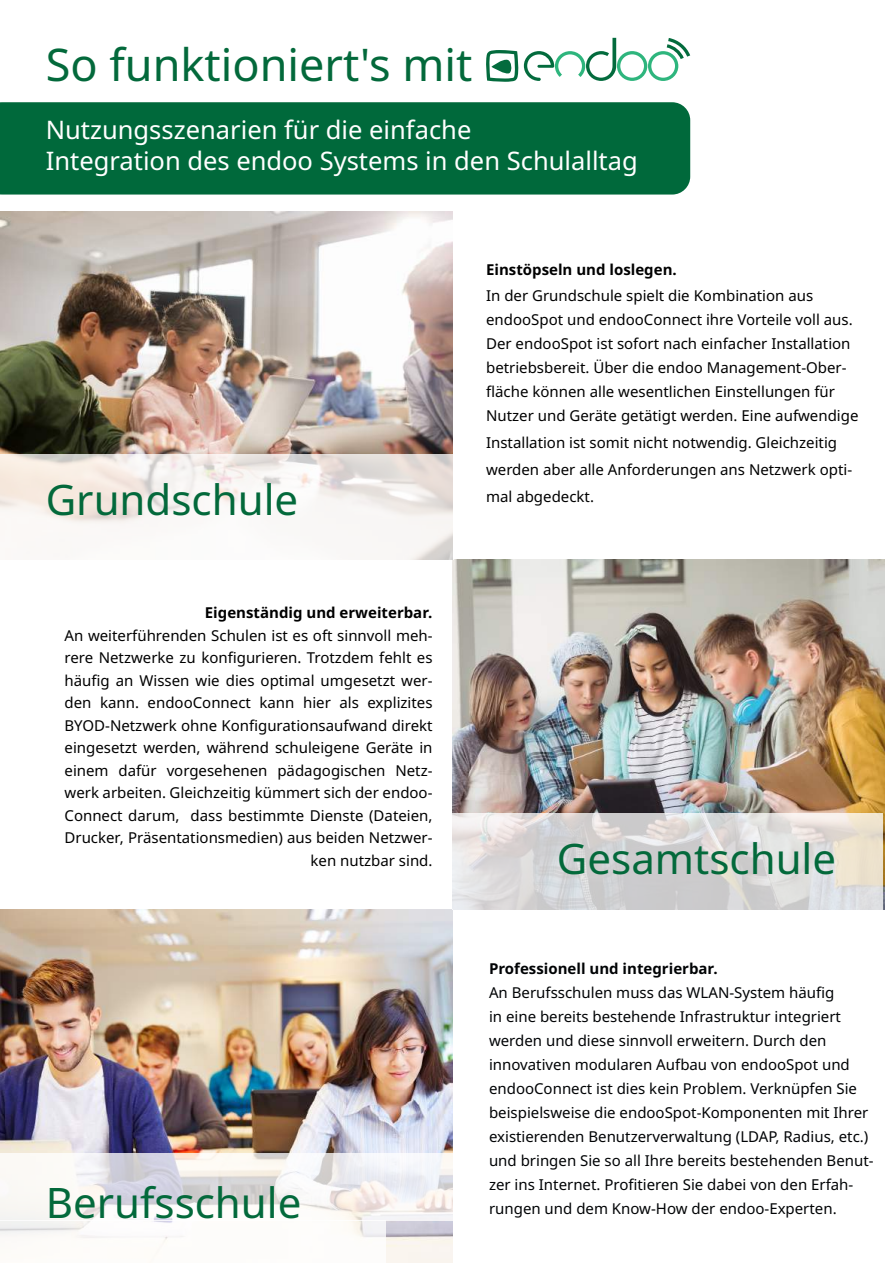
<style>
.page{position:relative;width:885px;height:1263px;background:#fff}
.page>*{position:absolute;margin:0;border:0;box-sizing:border-box;transform-origin:0 0}
.t1{font:45px "Noto Sans";color:#03693b}
.t2{font:42px "Noto Sans";color:#03693b}
.t3{font:25.5px/30.6px "Noto Sans";color:#fff}
.t4{font:15px/22.5px "Noto Sans";color:#000}
.t5{font:15px/24px "Noto Sans";color:#010305}
.t6{font:700 15px "Noto Sans";color:#000}
.t7{font:700 15px "Noto Sans";color:#010305}
</style>
<div class="page">
<img style="left:452px;top:560px;width:432px;height:350px">
<div style="left:0;top:102px;width:690px;height:93px;background:#00693b"></div>
<img style="left:0;top:212px;width:452px;height:242px">
<img style="left:0;top:910px;width:452px;height:353px">
<svg style="left:486px;top:38px;width:204px;height:44px"></svg>
<svg style="left:0;top:454px;width:453px;height:106px;fill:#f9f6f4"></svg>
<svg style="left:452px;top:813px;width:430px;height:97px;background:#dad8d7"></svg>
<svg style="left:0;top:1152px;width:453px;height:68px;fill:#f7f5f3"></svg>
<div style="left:0;top:1220px;width:386px;height:43px;background:#fff"></div>
<h1 class="t1" style="left:46px;top:33px;width:428px">So funktioniert's mit</h1>
<h3 class="t3" style="left:46px;top:115px;width:593px">Nutzungsszenarien für die einfache<br>Integration des endoo Systems in den Schulalltag</h3>
<h2 class="t2" style="left:46px;top:470px;width:254px">Grundschule</h2>
<p class="t6" style="left:205px;top:602px;width:229px">Eigenständig und erweiterbar.</p>
<p class="t4" style="left:64px;top:624px;width:369px;text-align:right">An weiterführenden Schulen ist es oft sinnvoll meh&shy;rere Netzwerke zu konfigurieren. Trotzdem fehlt es häufig an Wissen wie dies optimal umgesetzt wer&shy;den kann. endooConnect kann hier als explizites BYOD-Netzwerk ohne Konfigurationsaufwand direkt eingesetzt werden, während schuleigene Geräte in einem dafür vorgesehenen pädagogischen Netz&shy;werk arbeiten. Gleichzeitig kümmert sich der endoo-Connect darum, dass bestimmte Dienste (Dateien, Drucker, Präsentationsmedien) aus beiden Netzwer&shy;ken nutzbar sind.</p>
<h2 class="t2" style="left:46px;top:1173px;width:257px">Berufsschule</h2>
<p class="t6" style="left:486px;top:259px;width:192px">Einstöpseln und loslegen.</p>
<p class="t4" style="left:486px;top:284px;width:374px;line-height:24px">In der Grundschule spielt die Kombination aus endooSpot und endooConnect ihre Vorteile voll aus.<br>Der endooSpot ist sofort nach einfacher Installation betriebsbereit. Über die endoo Management-Ober&shy;fläche können alle wesentlichen Einstellungen für Nutzer und Geräte getätigt werden. Eine aufwendige</p>
<p class="t4" style="left:486px;top:429px;width:367px;line-height:27px">Installation ist somit nicht notwendig. Gleichzeitig werden aber alle Anforderungen ans Netzwerk opti&shy;mal abgedeckt.</p>
<h2 class="t2" style="left:557px;top:829px;width:281px">Gesamtschule</h2>
<p class="t7" style="left:489px;top:958px;width:230px">Professionell und integrierbar.</p>
<p class="t5" style="left:489px;top:981px;width:386px">An Berufsschulen muss das WLAN-System häufig<br>in eine bereits bestehende Infrastruktur integriert werden und diese sinnvoll erweitern. Durch den innovativen modularen Aufbau von endooSpot und endooConnect ist dies kein Problem. Verknüpfen Sie beispielsweise die endooSpot-Komponenten mit Ihrer existierenden Benutzerverwaltung (LDAP, Radius, etc.) und bringen Sie so all Ihre bereits bestehenden Benut&shy;zer ins Internet. Profitieren Sie dabei von den Erfah&shy;rungen und dem Know-How der endoo-Experten.</p>
</div>
